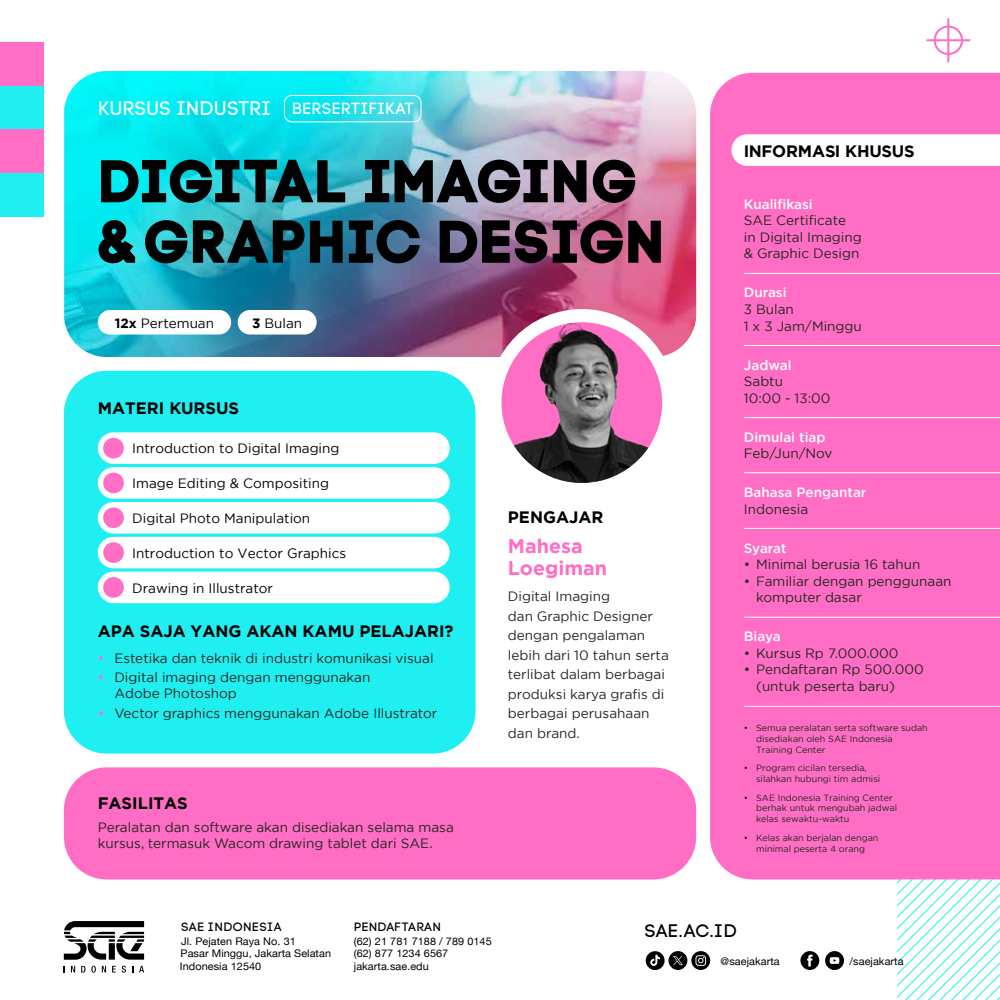
<style>
.page{position:relative;width:1000px;height:1000px;background:#fff}
.page>*{position:absolute;margin:0;border:0;box-sizing:border-box;transform-origin:0 0}
.t1{font:60px/60.4px "Code Pro Bold LC";color:#000}
.t2{font:700 19.65px/22.5px "Gotham";color:#ff6ec4}
.t3{font:19.5px "Code Pro LC";color:#fff}
.t4{font:18px "Code Pro LC";color:#000;scale:1.04 1}
.t5{font:700 16.5px "Gotham";color:#000}
.t6{font:700 16.5px "Gotham";letter-spacing:-.02em;color:#000}
.t7{font:13.5px/16.5px "Gotham";color:#222720}
.t8{font:13.5px "Gotham";color:#000}
.t9{font:500 13.5px "Gotham";color:#fff}
.t10{font:12px "Code Pro LC";letter-spacing:.02em;color:#000;scale:1.04 1}
.t11{font:10.5px/12.6px "Helvetica Neue";letter-spacing:.005em;color:#000;scale:1.04 1}
.t12{font:9px/10.8px "Gotham";color:#222720}
.s1{font-size:16.05px}
.s2{font-weight:700}
.s3{color:#ff6ec4}
</style>
<div class="page">
<div style="left:0;top:42px;width:44px;height:44px;background:#ff6ec4"></div>
<div style="left:0;top:86px;width:44px;height:43px;background:#20eff2"></div>
<div style="left:0;top:129px;width:44px;height:44px;background:#ff6ec4"></div>
<div style="left:0;top:173px;width:44px;height:44px;background:#20eff2"></div>
<div style="left:933px;top:26px;width:29px;height:29px;border:2px solid #ff6ec4;border-radius:50%"></div>
<hr style="left:947px;top:18px;width:2px;height:44px;background:#ff6ec4">
<hr style="left:926px;top:39px;width:43px;height:2px;background:#ff6ec4">
<svg style="left:897px;top:879px;width:102px;height:120px"></svg>
<img style="left:64px;top:71px;width:632px;height:286px">
<div style="left:64px;top:371px;width:411px;height:382px;background:#20eff2;border-radius:43px"></div>
<svg style="left:800px;top:951px;width:43px;height:18px"></svg>
<svg style="left:645px;top:951px;width:65px;height:18px"></svg>
<svg style="left:64px;top:921px;width:80px;height:38px"></svg>
<svg style="left:71px;top:965px;width:4px;height:7px"></svg>
<svg style="left:81px;top:965px;width:4px;height:7px"></svg>
<svg style="left:91px;top:965px;width:5px;height:7px"></svg>
<svg style="left:102px;top:965px;width:4px;height:7px"></svg>
<svg style="left:112px;top:965px;width:4px;height:7px"></svg>
<svg style="left:122px;top:965px;width:4px;height:7px"></svg>
<svg style="left:139px;top:965px;width:5px;height:7px"></svg>
<div style="left:284px;top:95px;width:137px;height:27px;border:1px solid #fff;border-radius:7px"></div>
<div style="left:98px;top:310px;width:133px;height:24px;background:#fff;border-radius:12px"></div>
<div style="left:238px;top:310px;width:78px;height:24px;background:#fff;border-radius:12px"></div>
<div style="left:64px;top:767px;width:632px;height:112px;background:#ff6ec4;border-radius:43px"></div>
<div style="left:98px;top:432px;width:351px;height:32px;background:#fff;border-radius:16px"></div>
<div style="left:103px;top:437px;width:21px;height:21px;background:#ff6ec4;border-radius:50%"></div>
<div style="left:98px;top:467px;width:351px;height:31px;background:#fff;border-radius:16px"></div>
<div style="left:103px;top:472px;width:21px;height:21px;background:#ff6ec4;border-radius:50%"></div>
<div style="left:98px;top:502px;width:351px;height:31px;background:#fff;border-radius:16px"></div>
<div style="left:103px;top:507px;width:21px;height:21px;background:#ff6ec4;border-radius:50%"></div>
<div style="left:98px;top:536px;width:351px;height:32px;background:#fff;border-radius:16px"></div>
<div style="left:103px;top:542px;width:21px;height:20px;background:#ff6ec4;border-radius:50%"></div>
<div style="left:98px;top:571px;width:351px;height:32px;background:#fff;border-radius:16px"></div>
<div style="left:103px;top:577px;width:21px;height:20px;background:#ff6ec4;border-radius:50%"></div>
<div style="left:488px;top:309px;width:187px;height:187px;background:#fff;border-radius:50%"></div>
<img style="left:501px;top:322px;width:161px;height:161px;border-radius:80px">
<div style="left:710px;top:73px;width:289px;height:806px;background:#ff6ec4"></div>
<svg style="left:731px;top:134px;width:268px;height:32px"></svg>
<hr style="left:743px;top:273px;width:256px;height:1px;background:#fff">
<hr style="left:743px;top:345px;width:256px;height:1px;background:#fff">
<hr style="left:743px;top:417px;width:256px;height:1px;background:#fff">
<hr style="left:743px;top:472px;width:256px;height:1px;background:#fff">
<hr style="left:743px;top:528px;width:256px;height:1px;background:#fff">
<hr style="left:743px;top:616px;width:256px;height:1px;background:#fff">
<hr style="left:743px;top:705px;width:256px;height:1px;background:#fff">
<h3 class="t3" style="left:98px;top:97px;width:317px">KURSUS INDUSTRI <span class="s1">BERSERTIFIKAT</span></h3>
<h1 class="t1" style="left:98px;top:150px;width:567px">DIGITAL IMAGING &amp;GRAPHIC DESIGN</h1>
<p class="t8" style="left:115px;top:314px;width:101px"><span class="s2">12x</span> Pertemuan</p>
<p class="t8" style="left:252px;top:314px;width:52px"><span class="s2">3</span> Bulan</p>
<p class="t5" style="left:98px;top:397px;width:143px">MATERI KURSUS</p>
<p class="t8" style="left:132px;top:439px;width:209px">Introduction to Digital Imaging</p>
<p class="t8" style="left:132px;top:474px;width:198px">Image Editing &amp; Compositing</p>
<p class="t8" style="left:132px;top:509px;width:179px">Digital Photo Manipulation</p>
<p class="t8" style="left:132px;top:544px;width:215px">Introduction to Vector Graphics</p>
<p class="t8" style="left:132px;top:579px;width:142px">Drawing in Illustrator</p>
<p class="t5" style="left:98px;top:620px;width:357px">APA SAJA YANG AKAN KAMU PELAJARI?</p>
<p class="t7" style="left:98px;top:649px;width:337px"><span class="s3">•</span> Estetika dan teknik di industri komunikasi visual</p>
<p class="t7" style="left:114px;top:668px;width:257px;text-indent:-17px"><span class="s3">•</span> Digital imaging dengan menggunakan<br>Adobe Photoshop</p>
<p class="t7" style="left:98px;top:704px;width:341px"><span class="s3">•</span> Vector graphics menggunakan Adobe Illustrator</p>
<p class="t5" style="left:98px;top:792px;width:92px">FASILITAS</p>
<p class="t7" style="left:98px;top:818px;width:357px">Peralatan dan software akan disediakan selama masa kursus, termasuk Wacom drawing tablet dari SAE.</p>
<p class="t5" style="left:508px;top:506px;width:97px">PENGAJAR</p>
<h2 class="t2" style="left:508px;top:534px;width:101px">Mahesa<br>Loegiman</h2>
<p class="t7" style="left:508px;top:586px;width:162px;line-height:19.5px">Digital Imaging<br>dan Graphic Designer dengan pengalaman lebih dari 10 tahun serta terlibat dalam berbagai produksi karya grafis di berbagai perusahaan dan brand.</p>
<p class="t6" style="left:743px;top:140px;width:172px">INFORMASI KHUSUS</p>
<p class="t9" style="left:743px;top:195px;width:70px">Kualifikasi</p>
<p class="t7" style="left:743px;top:212px;width:119px">SAE Certificate<br>in Digital Imaging &amp; Graphic Design</p>
<p class="t9" style="left:743px;top:284px;width:44px">Durasi</p>
<p class="t7" style="left:743px;top:300px;width:119px">3 Bulan<br>1 x 3 Jam/Minggu</p>
<p class="t9" style="left:743px;top:356px;width:49px">Jadwal</p>
<p class="t7" style="left:743px;top:372px;width:88px">Sabtu<br>10:00 - 13:00</p>
<p class="t9" style="left:743px;top:428px;width:83px">Dimulai tiap</p>
<p class="t7" style="left:743px;top:444px;width:90px">Feb/Jun/Nov</p>
<p class="t9" style="left:743px;top:483px;width:124px">Bahasa Pengantar</p>
<p class="t7" style="left:743px;top:500px;width:66px">Indonesia</p>
<p class="t9" style="left:743px;top:539px;width:44px">Syarat</p>
<p class="t7" style="left:743px;top:555px;width:178px">• Minimal berusia 16 tahun</p>
<p class="t7" style="left:756px;top:572px;width:197px;text-indent:-12px">• Familiar dengan penggunaan komputer dasar</p>
<p class="t9" style="left:743px;top:627px;width:38px">Biaya</p>
<p class="t7" style="left:743px;top:644px;width:156px">• Kursus Rp 7.000.000</p>
<p class="t7" style="left:756px;top:660px;width:169px;text-indent:-12px">• Pendaftaran Rp 500.000 (untuk peserta baru)</p>
<p class="t12" style="left:756px;top:722px;width:173px;text-indent:-12px">• Semua peralatan serta software sudah disediakan oleh SAE Indonesia<br>Training Center</p>
<p class="t12" style="left:756px;top:762px;width:125px;text-indent:-12px">• Program cicilan tersedia, silahkan hubungi tim admisi</p>
<p class="t12" style="left:756px;top:791px;width:142px;text-indent:-12px">• SAE Indonesia Training Center berhak untuk mengubah jadwal kelas sewaktu-waktu</p>
<p class="t12" style="left:743px;top:831px;width:136px;text-align:center">• Kelas akan berjalan dengan minimal peserta 4 orang</p>
<p class="t10" style="left:181px;top:919px;width:98px">SAE INDONESIA</p>
<p class="t11" style="left:180px;top:935px;width:147px">Jl. Pejaten Raya No. 31<br>Pasar Minggu, Jakarta Selatan<br>Indonesia 12540</p>
<p class="t10" style="left:354px;top:919px;width:85px">PENDAFTARAN</p>
<p class="t11" style="left:354px;top:935px;width:134px">(62) 21 781 7188 / 789 0145 (62) 877 1234 6567 jakarta.sae.edu</p>
<h3 class="t4" style="left:644px;top:919px;width:90px">SAE.AC.ID</h3>
<p class="t11" style="left:720px;top:955px;width:58px">@saejakarta</p>
<p class="t11" style="left:849px;top:955px;width:53px">/saejakarta</p>
</div>
